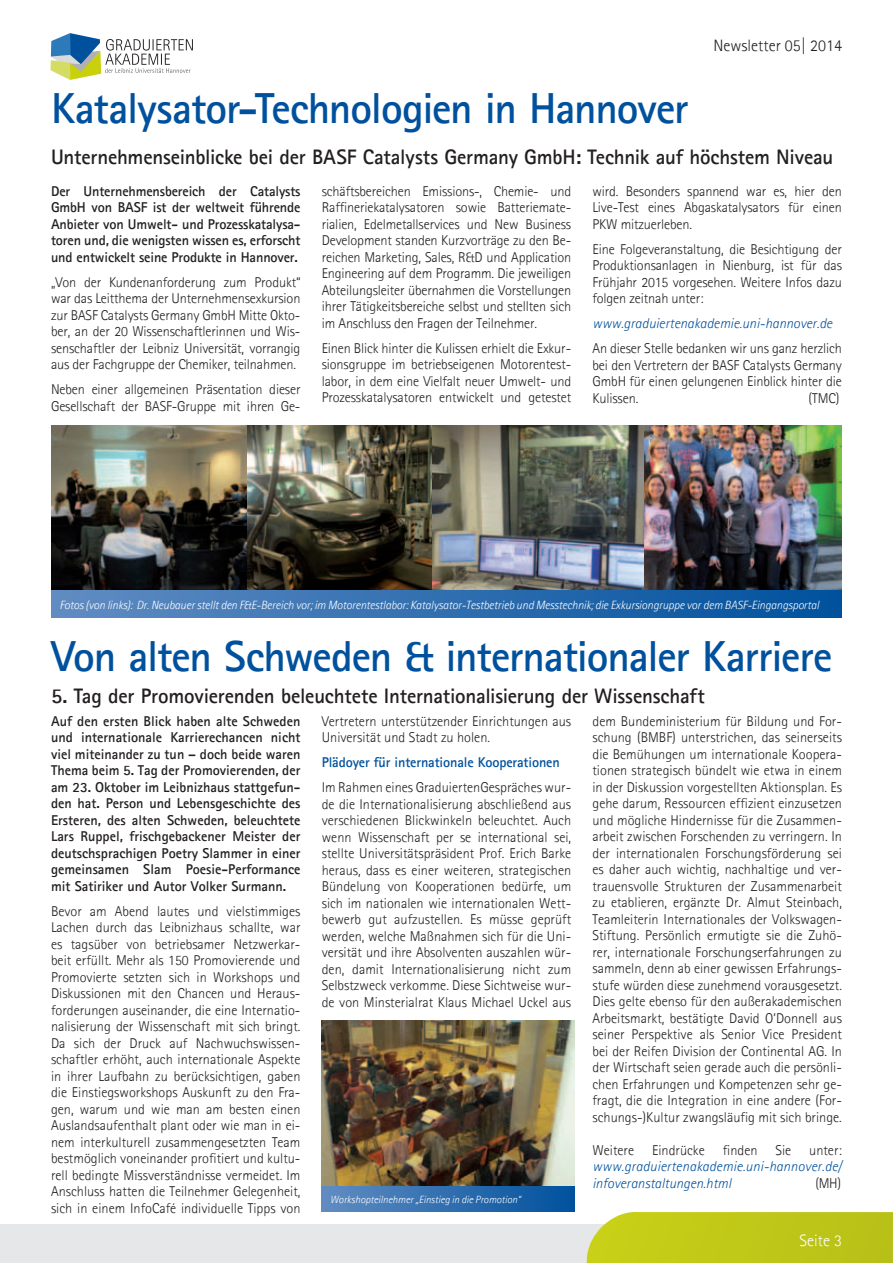
<style>
.page{position:relative;width:893px;height:1263px;background:#fff}
.page>*{position:absolute;margin:0;border:0;box-sizing:border-box;transform-origin:0 0}
.t1{font:700 43.5px "Agfa Rotis Sans Serif";letter-spacing:-.03em;color:#00519d}
.t2{font:700 21px "Agfa Rotis Sans Serif";letter-spacing:-.01em;color:#231f20}
.t3{font:300 16.5px "Agfa Rotis Sans Serif";color:#231f20}
.t4{font:300 16.5px "Agfa Rotis Sans Serif";color:#fff}
.t5{font:300 14.25px/16.5px "Agfa Rotis Sans Serif";letter-spacing:-.01em;color:#231f20;text-align:justify}
.t6{font:700 14.25px/16.5px "Agfa Rotis Sans Serif";letter-spacing:-.005em;color:#231f20;text-align:justify}
.t7{font:italic 300 14.25px/16.5px "Agfa Rotis Sans Serif";color:#00519d}
.t8{font:700 14.25px "Agfa Rotis Sans Serif";letter-spacing:-.01em;color:#00519d}
.t9{font:italic 300 12px "Agfa Rotis Sans Serif";letter-spacing:-.01em;color:#fff}
.t10{font:italic 300 10.5px "Agfa Rotis Sans Serif";color:#fff}
</style>
<div class="page">
<svg style="left:51px;top:33px;width:142px;height:47px"></svg>
<div style="left:0;top:1225px;width:893px;height:38px;background:#e6e7e9"></div>
<svg style="left:585px;top:1212px;width:308px;height:51px;background:#c2ca20"></svg>
<img style="left:247px;top:425px;width:185px;height:166px">
<img style="left:643px;top:425px;width:199px;height:166px">
<img style="left:432px;top:425px;width:211px;height:166px">
<img style="left:51px;top:425px;width:196px;height:166px">
<div style="left:51px;top:591px;width:791px;height:26px;background:linear-gradient(to right,#618cc2,#00519d)"></div>
<img style="left:322px;top:1020px;width:252px;height:166px">
<div style="left:322px;top:1186px;width:252px;height:26px;background:linear-gradient(to right,#618cc2,#01519d)"></div>
<p class="t3" style="left:713px;top:36px;width:130px">Newsletter 05| 2014</p>
<h1 class="t1" style="left:51px;top:81px;width:639px">Katalysator-Technologien in Hannover</h1>
<h2 class="t2" style="left:51px;top:144px;width:784px">Unternehmenseinblicke bei der BASF Catalysts Germany GmbH: Technik auf höchstem Niveau</h2>
<p class="t6" style="left:51px;top:182px;width:251px">Der Unternehmensbereich der Catalysts GmbH von BASF ist der weltweit führende Anbieter von Umwelt- und Prozesskatalysa&shy;toren und, die wenigsten wissen es, erforscht und entwickelt seine Produkte in Hannover.</p>
<p class="t5" style="left:51px;top:274px;width:251px">„Von der Kundenanforderung zum Produkt“ war das Leitthema der Unternehmensexkursion zur BASF Catalysts Germany GmbH Mitte Okto&shy;ber, an der 20 Wissenschaftlerinnen und Wis&shy;senschaftler der Leibniz Universität, vorrangig aus der Fachgruppe der Chemiker, teilnahmen.</p>
<p class="t5" style="left:51px;top:381px;width:251px">Neben einer allgemeinen Präsentation dieser<br>Gesellschaft der BASF-Gruppe mit ihren Ge-</p>
<p class="t5" style="left:322px;top:182px;width:251px">schäftsbereichen Emissions-, Chemie- und Raffineriekatalysatoren sowie Batteriemate&shy;rialien, Edelmetallservices und New Business Development standen Kurzvorträge zu den Be&shy;reichen Marketing, Sales, R&amp;D und Application Engineering auf dem Programm. Die jeweiligen Abteilungsleiter übernahmen die Vorstellungen ihrer Tätigkeitsbereiche selbst und stellten sich im Anschluss den Fragen der Teilnehmer.</p>
<p class="t5" style="left:322px;top:339px;width:251px">Einen Blick hinter die Kulissen erhielt die Exkur&shy;sionsgruppe im betriebseigenen Motorentest&shy;labor, in dem eine Vielfalt neuer Umwelt- und Prozesskatalysatoren entwickelt und getestet</p>
<p class="t5" style="left:592px;top:182px;width:251px">wird. Besonders spannend war es, hier den Live-Test eines Abgaskatalysators für einen PKW mitzuerleben.</p>
<p class="t5" style="left:592px;top:240px;width:251px">Eine Folgeveranstaltung, die Besichtigung der Produktionsanlagen in Nienburg, ist für das Frühjahr 2015 vorgesehen. Weitere Infos dazu folgen zeitnah unter:</p>
<p class="t7" style="left:592px;top:315px;width:241px">www.graduiertenakademie.uni-hannover.de</p>
<p class="t5" style="left:592px;top:340px;width:251px">An dieser Stelle bedanken wir uns ganz herzlich bei den Vertretern der BASF Catalysts Germany GmbH für einen gelungenen Einblick hinter die Kulissen.</p>
<p class="t5" style="left:808px;top:389px;width:33px">(TMC)</p>
<p class="t9" style="left:60px;top:597px;width:761px">Fotos (von links): Dr. Neubauer stellt den F&amp;E-Bereich vor; im Motorentestlabor: Katalysator-Testbetrieb und Messtechnik; die Exkursiongruppe vor dem BASF-Eingangsportal</p>
<h1 class="t1" style="left:51px;top:629px;width:783px">Von alten Schweden &amp; internationaler Karriere</h1>
<h2 class="t2" style="left:51px;top:683px;width:655px">5. Tag der Promovierenden beleuchtete Internationalisierung der Wissenschaft</h2>
<p class="t6" style="left:51px;top:712px;width:251px">Auf den ersten Blick haben alte Schweden und internationale Karrierechancen nicht viel miteinander zu tun – doch beide waren Thema beim 5. Tag der Promovierenden, der am 23. Oktober im Leibnizhaus stattgefun&shy;den hat. Person und Lebensgeschichte des Ersteren, des alten Schweden, beleuchtete Lars Ruppel, frischgebackener Meister der deutschsprachigen Poetry Slammer in einer gemeinsamen Slam Poesie-Performance mit Satiriker und Autor Volker Surmann.</p>
<p class="t5" style="left:51px;top:902px;width:251px">Bevor am Abend lautes und vielstimmiges Lachen durch das Leibnizhaus schallte, war es tagsüber von betriebsamer Netzwerkar&shy;beit erfüllt. Mehr als 150 Promovierende und Promovierte setzten sich in Workshops und Diskussionen mit den Chancen und Heraus&shy;forderungen auseinander, die eine Internatio&shy;nalisierung der Wissenschaft mit sich bringt.<br>Da sich der Druck auf Nachwuchswissen&shy;schaftler erhöht, auch internationale Aspekte in ihrer Laufbahn zu berücksichtigen, gaben die Einstiegsworkshops Auskunft zu den Fra&shy;gen, warum und wie man am besten einen Auslandsaufenthalt plant oder wie man in ei&shy;nem interkulturell zusammengesetzten Team bestmöglich voneinander profitiert und kultu&shy;rell bedingte Missverständnisse vermeidet. Im Anschluss hatten die Teilnehmer Gelegenheit, sich in einem InfoCafé individuelle Tipps von</p>
<p class="t5" style="left:322px;top:712px;width:251px">Vertretern unterstützender Einrichtungen aus<br>Universität und Stadt zu holen.</p>
<p class="t8" style="left:322px;top:753px;width:240px">Plädoyer für internationale Kooperationen</p>
<p class="t5" style="left:322px;top:779px;width:251px">Im Rahmen eines GraduiertenGespräches wur&shy;de die Internationalisierung abschließend aus verschiedenen Blickwinkeln beleuchtet. Auch wenn Wissenschaft per se international sei, stellte Universitätspräsident Prof. Erich Barke heraus, dass es einer weiteren, strategischen Bündelung von Kooperationen bedürfe, um sich im nationalen wie internationalen Wett&shy;bewerb gut aufzustellen. Es müsse geprüft werden, welche Maßnahmen sich für die Uni&shy;versität und ihre Absolventen auszahlen wür&shy;den, damit Internationalisierung nicht zum Selbstzweck verkomme. Diese Sichtweise wur&shy;de von Minsterialrat Klaus Michael Uckel aus</p>
<p class="t10" style="left:330px;top:1193px;width:192px">Workshopteilnehmer „Einstieg in die Promotion“</p>
<p class="t5" style="left:592px;top:712px;width:251px">dem Bundeministerium für Bildung und For&shy;schung (BMBF) unterstrichen, das seinerseits die Bemühungen um internationale Koopera&shy;tionen strategisch bündelt wie etwa in einem in der Diskussion vorgestellten Aktionsplan. Es gehe darum, Ressourcen effizient einzusetzen und mögliche Hindernisse für die Zusammen&shy;arbeit zwischen Forschenden zu verringern. In der internationalen Forschungsförderung sei es daher auch wichtig, nachhaltige und ver&shy;trauensvolle Strukturen der Zusammenarbeit zu etablieren, ergänzte Dr. Almut Steinbach, Teamleiterin Internationales der Volkswagen-Stiftung. Persönlich ermutigte sie die Zuhö&shy;rer, internationale Forschungserfahrungen zu sammeln, denn ab einer gewissen Erfahrungs&shy;stufe würden diese zunehmend vorausgesetzt.<br>Dies gelte ebenso für den außerakademischen Arbeitsmarkt, bestätigte David O’Donnell aus seiner Perspektive als Senior Vice President bei der Reifen Division der Continental AG. In der Wirtschaft seien gerade auch die persönli&shy;chen Erfahrungen und Kompetenzen sehr ge&shy;fragt, die die Integration in eine andere (For&shy;schungs-)Kultur zwangsläufig mit sich bringe.</p>
<p class="t5" style="left:592px;top:1141px;width:43px">Weitere</p>
<p class="t5" style="left:652px;top:1141px;width:54px">Eindrücke</p>
<p class="t5" style="left:723px;top:1141px;width:36px">finden</p>
<p class="t5" style="left:775px;top:1141px;width:17px">Sie</p>
<p class="t5" style="left:809px;top:1141px;width:34px">unter:</p>
<p class="t7" style="left:592px;top:1158px;width:251px">www.graduiertenakademie.uni-hannover.de/ infoveranstaltungen.html</p>
<p class="t5" style="left:815px;top:1174px;width:27px">(MH)</p>
<p class="t4" style="left:799px;top:1230px;width:44px">Seite 3</p>
</div>
